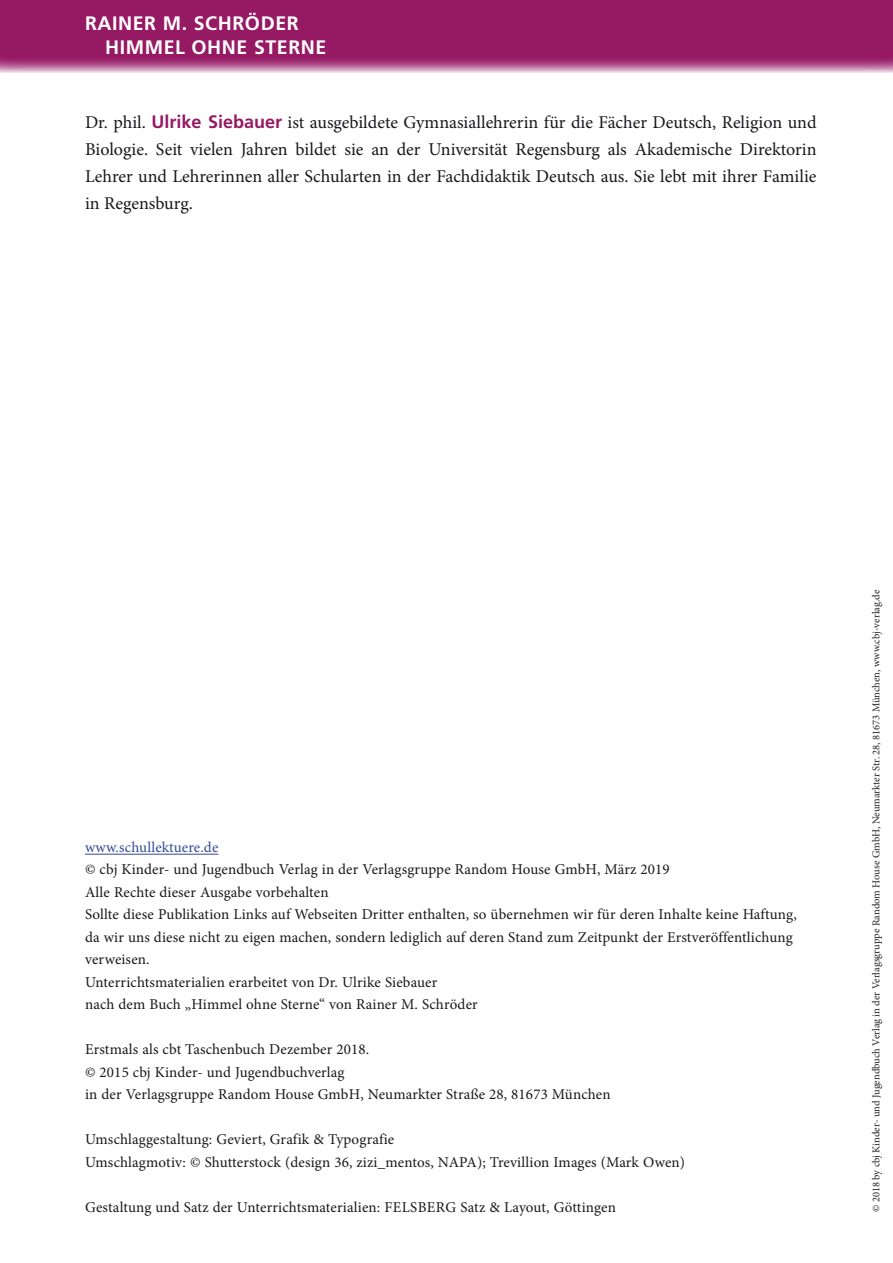
<style>
.page{position:relative;width:893px;height:1263px;background:#fff}
.page>*{position:absolute;margin:0;border:0;box-sizing:border-box;transform-origin:0 0}
.t1{font:700 19.5px/24px "Frutiger LT Pro";letter-spacing:.03em;color:#fff}
.t2{font:18px/27px "Minion Pro";color:#1a171c;text-align:justify}
.t3{font:15px/22.5px "Minion Pro";letter-spacing:.01em;color:#1a171c}
.t4{font:15px "Minion Pro";letter-spacing:.01em;color:#324a97}
.t5{font:10.5px "Minion Pro";color:#232124}
.s1{font-family:"Frutiger LT Pro";font-weight:700;color:#961964}
</style>
<div class="page">
<svg style="left:0;top:0;width:893px;height:72px;background:#9c276d"></svg>
<hr style="left:85px;top:854px;width:133px;height:1px;background:#324a97">
<h1 class="t1" style="left:105px;top:12px;width:223px;text-indent:-20px">RAINER M. SCHRÖDER<br>HIMMEL OHNE STERNE</h1>
<p class="t2" style="left:85px;top:109px;width:733px">Dr. phil. <span class="s1">Ulrike Siebauer</span> ist ausgebildete Gymnasiallehrerin für die Fächer Deutsch, Religion und Biologie. Seit vielen Jahren bildet sie an der Universität Regensburg als Akademische Direktorin Lehrer und Lehrerinnen aller Schularten in der Fachdidaktik Deutsch aus. Sie lebt mit ihrer Familie in Regensburg.</p>
<p class="t4" style="left:85px;top:837px;width:135px">www.schullektuere.de</p>
<p class="t3" style="left:85px;top:858px;width:713px">© cbj Kinder- und Jugendbuch Verlag in der Verlagsgruppe Random House GmbH, März 2019<br>Alle Rechte dieser Ausgabe vorbehalten<br>Sollte diese Publikation Links auf Webseiten Dritter enthalten, so übernehmen wir für deren Inhalte keine Haftung, da wir uns diese nicht zu eigen machen, sondern lediglich auf deren Stand zum Zeitpunkt der Erstveröffentlichung verweisen.<br>Unterrichtsmaterialien erarbeitet von Dr. Ulrike Siebauer<br>nach dem Buch „Himmel ohne Sterne“ von Rainer M. Schröder</p>
<p class="t3" style="left:85px;top:1038px;width:527px">Erstmals als cbt Taschenbuch Dezember 2018.<br>© 2015 cbj Kinder- und Jugendbuchverlag<br>in der Verlagsgruppe Random House GmbH, Neumarkter Straße 28, 81673 München</p>
<p class="t3" style="left:85px;top:1128px;width:602px">Umschlaggestaltung: Geviert, Grafik &amp; Typografie<br>Umschlagmotiv: © Shutterstock (design 36, zizi_mentos, NAPA); Trevillion Images (Mark Owen)</p>
<p class="t3" style="left:85px;top:1196px;width:532px">Gestaltung und Satz der Unterrichtsmaterialien: FELSBERG Satz &amp; Layout, Göttingen</p>
<p class="t5" style="left:869px;top:1212px;width:624px;rotate:-90deg">© 2018 by cbj Kinder- und Jugendbuch Verlag in der Verlagsgruppe Random House GmbH, Neumarkter Str. 28, 81673 München, www.cbj-verlag.de</p>
</div>
